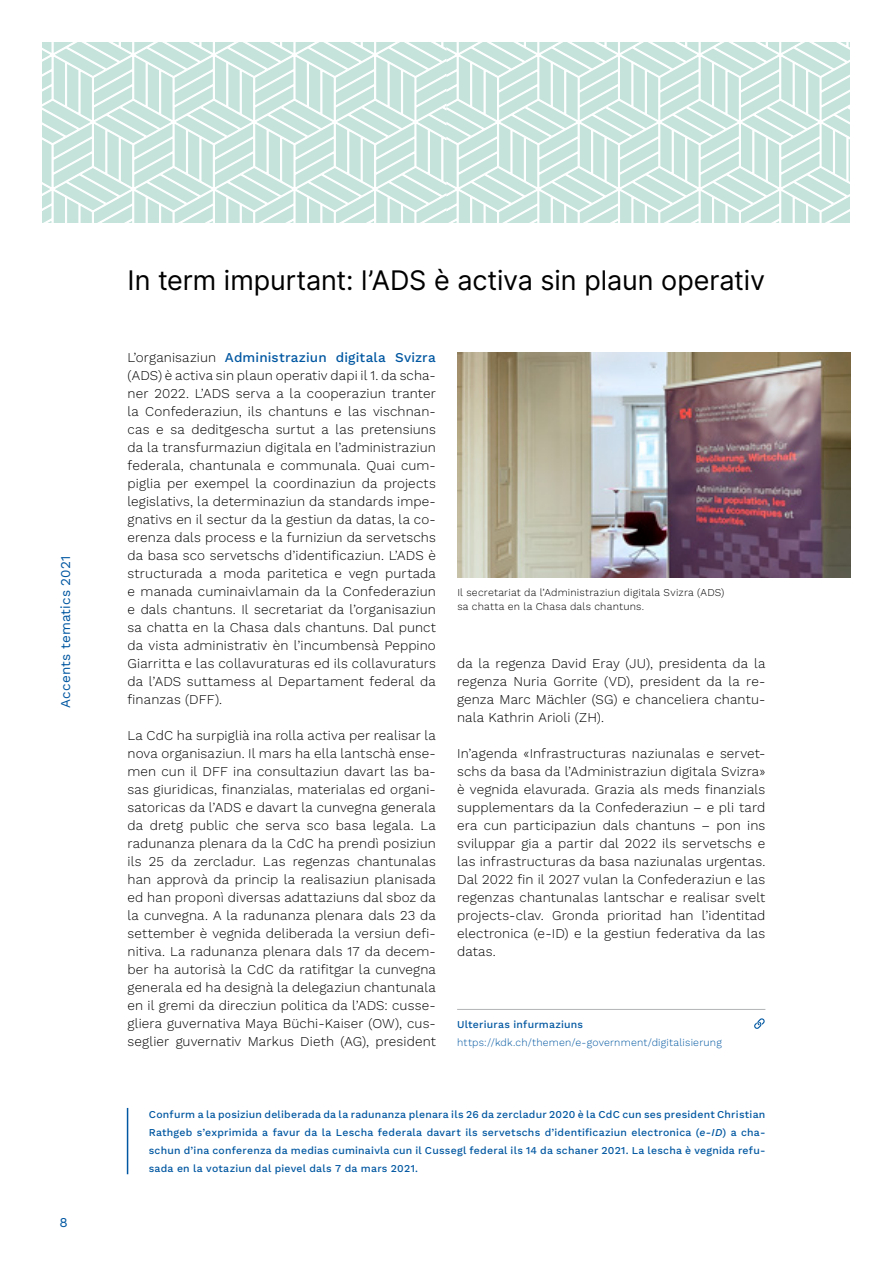
<style>
.page{position:relative;width:893px;height:1263px;background:#fff}
.page>*{position:absolute;margin:0;border:0;box-sizing:border-box;transform-origin:0 0}
.t1{font:27px "Inter";color:#000}
.t2{font:300 13.5px/18px "Work Sans";letter-spacing:.01em;color:#000;text-align:justify}
.t3{font:13.5px "Work Sans";letter-spacing:.01em;color:#0057a1}
.t4{font:500 10.5px/18px "Work Sans";letter-spacing:.02em;color:#0057a1;text-align:justify}
.t5{font:300 10.5px/14.2px "Work Sans";letter-spacing:.02em;color:#000}
.t6{font:300 10.5px "Work Sans";letter-spacing:.02em;color:#0057a1}
.s1{font-weight:500;color:#0057a1}
.s2{font-style:italic}
</style>
<div class="page">
<hr style="left:457px;top:1009px;width:308px;height:1px;background:#b1b3b4">
<svg style="left:754px;top:1018px;width:11px;height:11px"></svg>
<img style="left:457px;top:352px;width:393px;height:226px">
<hr style="left:127px;top:1108px;width:1px;height:66px;background:#0057a1">
<svg style="left:43px;top:43px;width:403px;height:180px"></svg>
<svg style="left:446px;top:43px;width:404px;height:180px"></svg>
<p class="t3" style="left:55px;top:707px;width:154px;rotate:-90deg">Accents tematics 2021</p>
<p class="t3" style="left:60px;top:1212px;width:10px">8</p>
<h1 class="t1" style="left:128px;top:260px;width:639px">In term impurtant: l’ADS è activa sin plaun operativ</h1>
<p class="t2" style="left:128px;top:347px;width:310px">L’organisaziun <span class="s1">Administraziun digitala Svizra </span>(ADS) è activa sin plaun operativ dapi il 1. da scha&shy;ner 2022. L’ADS serva a la cooperaziun tranter la Confederaziun, ils chantuns e las vischnan&shy;cas e sa deditgescha surtut a las pretensiuns da la transfurmaziun digitala en l’administraziun federala, chantunala e communala. Quai cum&shy;piglia per exempel la coordinaziun da projects legislativs, la determinaziun da standards impe&shy;gnativs en il sectur da la gestiun da datas, la co&shy;erenza dals process e la furniziun da servetschs da basa sco servetschs d’identificaziun. L’ADS è structurada a moda paritetica e vegn purtada e manada cuminaivlamain da la Confederaziun e dals chantuns. Il secretariat da l’organisaziun sa chatta en la Chasa dals chantuns. Dal punct da vista administrativ èn l’incumbensà Peppino Giarritta e las collavuraturas ed ils collavuraturs da l’ADS suttamess al Departament federal da finanzas (DFF).</p>
<p class="t2" style="left:128px;top:725px;width:310px">La CdC ha surpiglià ina rolla activa per realisar la nova organisaziun. Il mars ha ella lantschà ense&shy;men cun il DFF ina consultaziun davart las ba&shy;sas giuridicas, finanzialas, materialas ed organi&shy;satoricas da l’ADS e davart la cunvegna generala da dretg public che serva sco basa legala. La radunanza plenara da la CdC ha prendì posiziun ils 25 da zercladur. Las regenzas chantunalas han approvà da princip la realisaziun planisada ed han proponì diversas adattaziuns dal sboz da la cunvegna. A la radunanza plenara dals 23 da settember è vegnida deliberada la versiun defi&shy;nitiva. La radunanza plenara dals 17 da decem&shy;ber ha autorisà la CdC da ratifitgar la cunvegna generala ed ha designà la delegaziun chantunala en il gremi da direcziun politica da l’ADS: cusse&shy;gliera guvernativa Maya Büchi-Kaiser (OW), cus&shy;seglier guvernativ Markus Dieth (AG), president</p>
<p class="t5" style="left:457px;top:584px;width:269px">Il secretariat da l’Administraziun digitala Svizra (ADS) sa chatta en la Chasa dals chantuns.</p>
<p class="t2" style="left:457px;top:653px;width:310px">da la regenza David Eray (JU), presidenta da la regenza Nuria Gorrite (VD), president da la re&shy;genza Marc Mächler (SG) e chanceliera chantu&shy;nala Kathrin Arioli (ZH).</p>
<p class="t2" style="left:457px;top:743px;width:310px">In’agenda «Infrastructuras naziunalas e servet&shy;schs da basa da l’Administraziun digitala Svizra» è vegnida elavurada. Grazia als meds finanzials supplementars da la Confederaziun – e pli tard era cun participaziun dals chantuns – pon ins sviluppar gia a partir dal 2022 ils servetschs e las infrastructuras da basa naziunalas urgentas.<br>Dal 2022 fin il 2027 vulan la Confederaziun e las regenzas chantunalas lantschar e realisar svelt projects-clav. Gronda prioritad han l’identitad electronica (e-ID) e la gestiun federativa da las datas.</p>
<p class="t4" style="left:457px;top:1015px;width:128px">Ulteriuras infurmaziuns</p>
<p class="t6" style="left:457px;top:1034px;width:266px">https://kdk.ch/themen/e-government/digitalisierung</p>
<p class="t4" style="left:149px;top:1105px;width:618px">Confurm a la posiziun deliberada da la radunanza plenara ils 26 da zercladur 2020 è la CdC cun ses president Christian Rathgeb s’exprimida a favur da la Lescha federala davart ils servetschs d’identificaziun electronica (<span class="s2">e-ID</span>) a cha&shy;schun d’ina conferenza da medias cuminaivla cun il Cussegl federal ils 14 da schaner 2021. La lescha è vegnida refu&shy;sada en la votaziun dal pievel dals 7 da mars 2021.</p>
</div>
